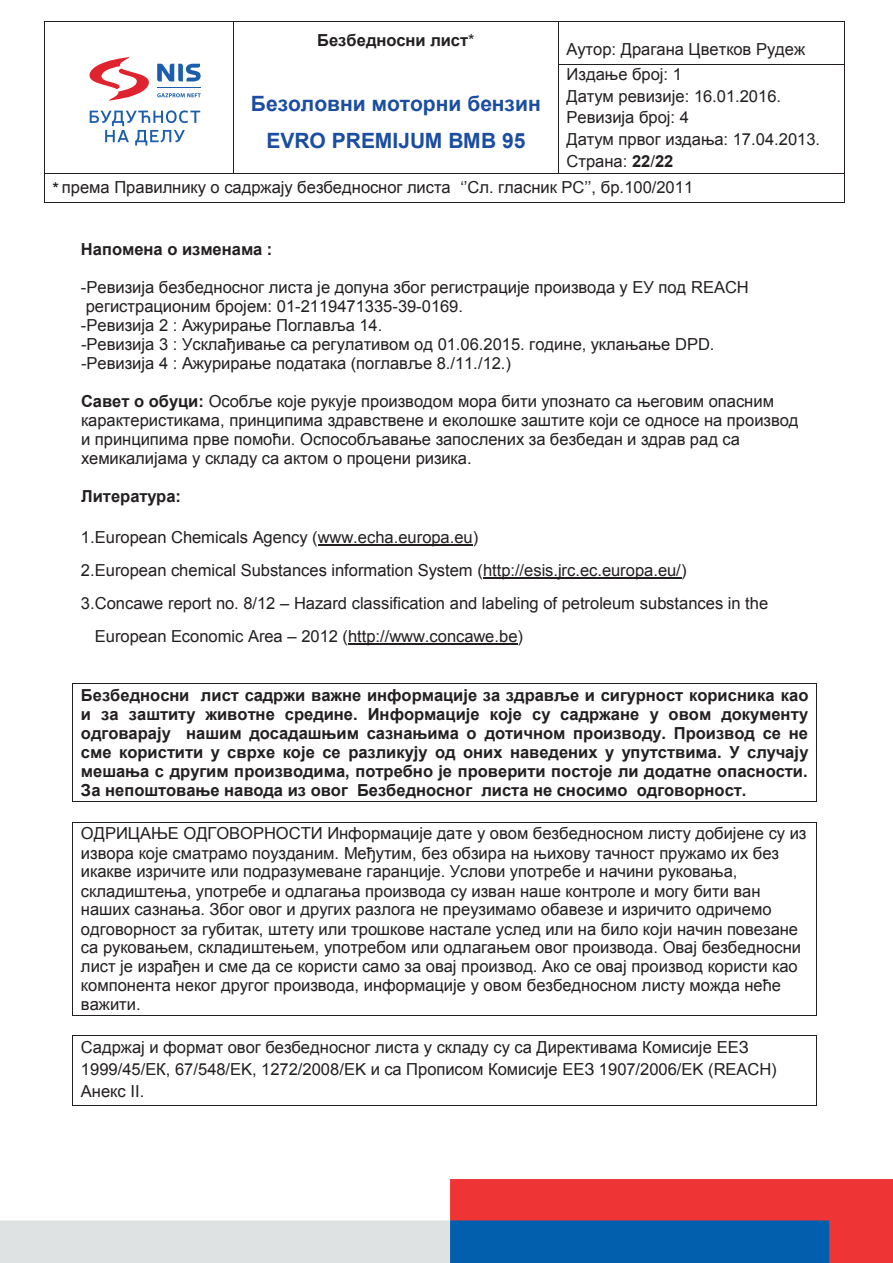
<style>
.page{position:relative;width:893px;height:1263px;background:#fff}
.page>*{position:absolute;margin:0;border:0;box-sizing:border-box;transform-origin:0 0}
.t1{font:700 21px "Arial";color:#1b4da0}
.t2{font:700 21px "Arial";color:#1b4da0}
.t3{font:16.5px/19px "Arial";color:#231f20}
.t4{font:700 16.5px/18.9px "Arial";color:#231f20;text-align:justify}
.t5{font:16.5px "Arial";color:#231f20}
.s1{font-style:inherit}
.s2{font-weight:400}
.s3{font-weight:700}
.s4{font-weight:700;font-size:15px}
</style>
<div class="page">
<div style="left:450px;top:1179px;width:443px;height:84px;background:#ee3435"></div>
<div style="left:0;top:1220px;width:451px;height:43px;background:#dfe2e3"></div>
<div style="left:450px;top:1220px;width:379px;height:43px;background:#015fae"></div>
<hr style="left:45px;top:21px;width:188px;height:1px;background:#231f20">
<hr style="left:234px;top:21px;width:324px;height:1px;background:#231f20">
<hr style="left:559px;top:21px;width:285px;height:1px;background:#231f20">
<hr style="left:44px;top:22px;width:1px;height:42px;background:#231f20">
<hr style="left:233px;top:22px;width:1px;height:42px;background:#231f20">
<hr style="left:558px;top:22px;width:1px;height:42px;background:#231f20">
<hr style="left:844px;top:22px;width:1px;height:42px;background:#231f20">
<hr style="left:559px;top:64px;width:285px;height:1px;background:#231f20">
<hr style="left:44px;top:65px;width:1px;height:109px;background:#231f20">
<hr style="left:233px;top:65px;width:1px;height:109px;background:#231f20">
<hr style="left:558px;top:65px;width:1px;height:109px;background:#231f20">
<hr style="left:844px;top:65px;width:1px;height:109px;background:#231f20">
<hr style="left:45px;top:174px;width:188px;height:1px;background:#231f20">
<hr style="left:234px;top:174px;width:324px;height:1px;background:#231f20">
<hr style="left:559px;top:174px;width:285px;height:1px;background:#231f20">
<svg style="left:44px;top:174px;width:1px;height:29px"></svg>
<hr style="left:45px;top:202px;width:799px;height:1px;background:#231f20">
<svg style="left:844px;top:174px;width:1px;height:29px"></svg>
<hr style="left:318px;top:544px;width:155px;height:2px;background:#231f20">
<hr style="left:483px;top:577px;width:198px;height:2px;background:#231f20">
<hr style="left:348px;top:643px;width:170px;height:2px;background:#231f20">
<hr style="left:73px;top:683px;width:743px;height:1px;background:#231f20">
<hr style="left:73px;top:801px;width:743px;height:1px;background:#231f20">
<svg style="left:72px;top:683px;width:1px;height:119px"></svg>
<svg style="left:816px;top:683px;width:1px;height:119px"></svg>
<hr style="left:73px;top:822px;width:743px;height:1px;background:#231f20">
<hr style="left:73px;top:1015px;width:743px;height:1px;background:#231f20">
<svg style="left:72px;top:822px;width:1px;height:194px"></svg>
<svg style="left:816px;top:822px;width:1px;height:194px"></svg>
<hr style="left:73px;top:1035px;width:743px;height:1px;background:#231f20">
<hr style="left:73px;top:1105px;width:743px;height:1px;background:#231f20">
<svg style="left:72px;top:1035px;width:1px;height:71px"></svg>
<svg style="left:816px;top:1035px;width:1px;height:71px"></svg>
<svg style="left:90px;top:110px;width:110px;height:36px"></svg>
<svg style="left:90px;top:57px;width:59px;height:44px"></svg>
<hr style="left:157px;top:87px;width:44px;height:1px;background:#1c5eac">
<svg style="left:157px;top:64px;width:44px;height:17px"></svg>
<svg style="left:157px;top:93px;width:44px;height:4px"></svg>
<p class="t4" style="left:317px;top:31px;width:159px">Б<span class="s1">e</span>зб<span class="s1">e</span>дн<span class="s1">o</span>сни лист<span class="s2">*</span></p>
<p class="t3" style="left:567px;top:40px;width:240px">Аутор: Драгана Цветков Рудеж</p>
<p class="t3" style="left:567px;top:63px;width:255px;line-height:21.8px">Издање број: 1<br>Датум ревизије<span class="s1">: 16.01.2016.<br></span>Ревизија број: <span class="s1">4<br></span>Датум првог издања: <span class="s1">17.04.2013.<br></span>Страна<span class="s1">:</span> <span class="s3">22</span><span class="s1">/</span><span class="s3">22</span></p>
<p class="t3" style="left:53px;top:177px;width:642px"><span class="s4">*</span> према Правилнику о садржају безбедносног листа ‘’Сл. гласник РС’’, бр.<span class="s1">100/2011</span></p>
<p class="t1" style="left:251px;top:89px;width:291px">Безоловни моторни бензин</p>
<p class="t2" style="left:266px;top:126px;width:261px">EVRO PREMIJUM BMB 95</p>
<p class="t4" style="left:81px;top:240px;width:193px">Напомена о изменама <span class="s1">:</span></p>
<p class="t3" style="left:81px;top:278px;width:669px"><span class="s1">-</span>Ревизија безбедносног листа је допуна због регистрације производа у ЕУ под <span class="s1">REACH </span>регистрационим бројем: <span class="s1">01-2119471335-39-0169.<br>-</span>Ревизија <span class="s1">2 :</span> Ажурирање Поглавља 14.<br><span class="s1">-</span>Ревизија <span class="s1">3 :</span> Усклађивање са регулативом од 01.06.2015. године, уклањање <span class="s1">DPD. -</span>Ревизија <span class="s1">4</span> : Ажурирање података (поглавље 8./11.<span class="s1">/12.)</span></p>
<p class="t3" style="left:81px;top:392px;width:719px"><span class="s3">Савет о обуци</span><span class="s3">:</span> Особље које рукује производом мора бити упознато са његовим опасним карактеристикама, принципима здравствене и еколошке заштите који се односе на производ и принципима прве помоћи. Оспособљавање запослених за безбедан и здрав рад са хемикалијама у складу са актом о процени ризика.</p>
<p class="t4" style="left:81px;top:487px;width:101px">Литература:</p>
<p class="t5" style="left:54px;top:526px;width:426px">1. 1.European Chemicals Agency (www.echa.europa.eu)</p>
<p class="t5" style="left:54px;top:559px;width:634px">2. 2.European chemical Substances information System (http://esis.jrc.ec.europa.eu/)</p>
<p class="t5" style="left:54px;top:592px;width:715px">3. 3.Concawe report no. 8/12 <span class="s1">–</span> Hazard classification and labeling of petroleum substances in the</p>
<p class="t5" style="left:54px;top:625px;width:470px">4. European Economic Area <span class="s1">–</span> 2012 (http://www.concawe.be)</p>
<p class="t4" style="left:81px;top:686px;width:729px">Безбедносни лист садржи важне информације за здравље и сигурност корисника као и за заштиту животне средине. Информације које су садржане у овом документу одговарају нашим досадашњим сазнањима о дотичном производу. Производ се не сме користити у сврхе које се разликују од оних наведених у упутствима. У случају мешања с другим производима, потребно је проверити постоје ли додатне опасности.<br>За непоштовање навода из овог Безбедносног листа не сносимо одговорност.</p>
<p class="t3" style="left:81px;top:824px;width:727px">ОДРИЦАЊЕ ОДГОВОРНОСТИ Информације дате у овом безбедносном листу добијене су из извора које сматрамо поузданим. Међутим, без обзира на њихову тачност пружамо их без икакве изричите или подразумеване гаранције. Услови употребе и начини руковања, складиштења, употребе и одлагања производа су изван наше контроле и могу бити ван наших сазнања. Због овог и других разлога не преузимамо обавезе и изричито одричемо одговорност за губитак, штету или трошкове настале услед или на било који начин повезане са руковањем, складиштењем, употребом или одлагањем овог производа. Овај безбедносни лист је израђен и сме да се користи само за овај производ. Ако се овај производ користи као компонента неког другог производа, информације у овом безбедносном листу можда неће важити.</p>
<p class="t3" style="left:81px;top:1036px;width:697px;line-height:21.9px">Садржај и формат овог безбедносног листа у складу су са Директивама Комисије ЕЕЗ<br>1999/45/ЕК, 67/548/<span class="s1">EK, 1272/2008/EK</span> и са Прописом Комисије ЕЕЗ 1907/2006/<span class="s1">EK (REACH)<br></span>Анекс <span class="s1">II.</span></p>
</div>
